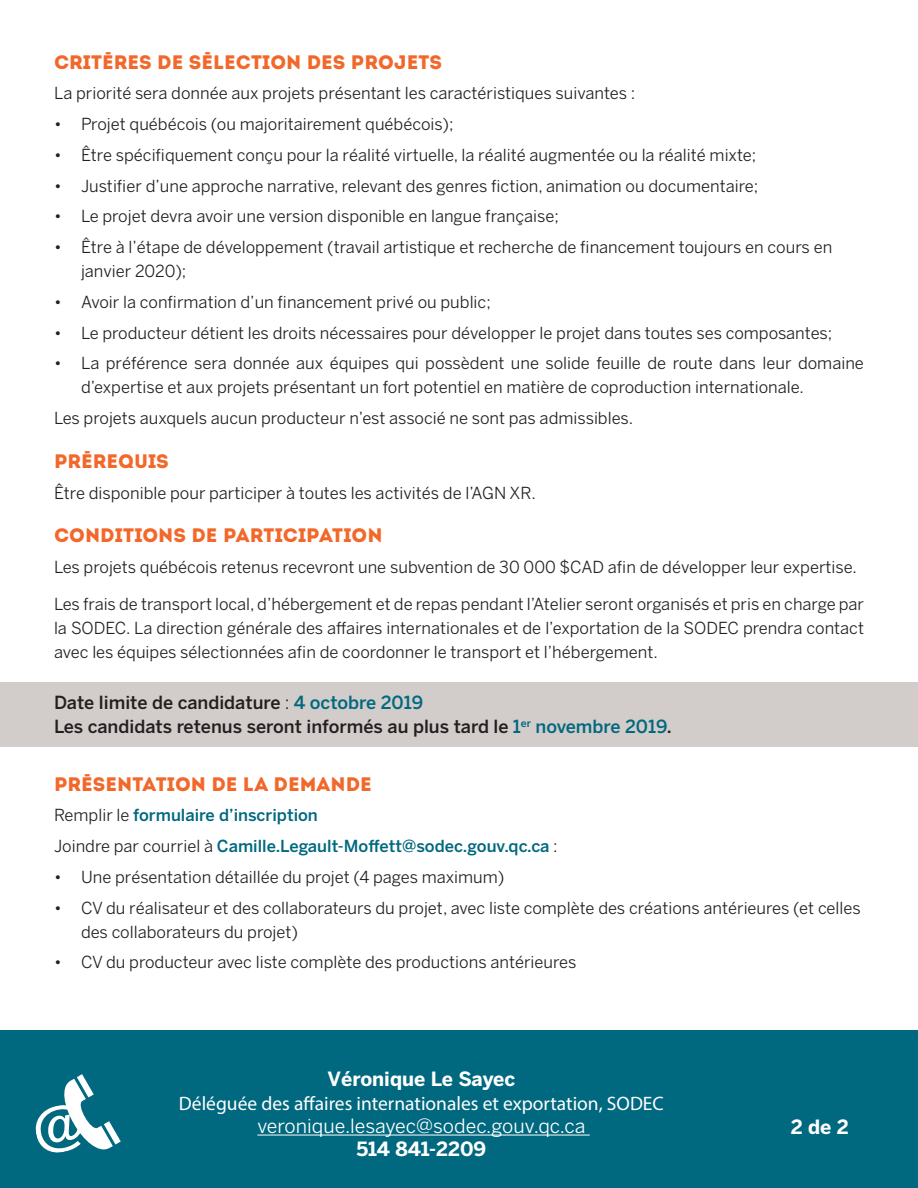
<style>
.page{position:relative;width:918px;height:1188px;background:#fff}
.page>*{position:absolute;margin:0;border:0;box-sizing:border-box;transform-origin:0 0}
.Titre_1{font:19.5px "Intro SODEC";color:#f2682a}
.t1{font:19.5px "Myriad Pro";color:#fff}
.t2{font:19.5px "Benton Sans";color:#fff}
.t3{font:700 19.5px "Benton Sans";color:#fff}
.Style_de_paragraphe{font:500 18px "Benton Sans";color:#231f20}
.Style_de_paragraphe-2{font:16.5px/24px "Benton Sans";color:#231f20}
.Texte{font:16.5px "Benton Sans";color:#231f20}
.Texte-2{font:500 16.5px "Benton Sans";color:#00687f}
.s1{font-weight:400}
.s2{color:#00687f}
.s3{font-weight:400;color:#231f20}
</style>
<div class="page">
<div style="left:0;top:682px;width:918px;height:64px;background:#d2cdca"></div>
<div style="left:0;top:1030px;width:918px;height:158px;background:#00687f"></div>
<svg style="left:35px;top:1074px;width:86px;height:79px"></svg>
<hr style="left:257px;top:1135px;width:333px;height:1px;background:#fff">
<p class="Titre_1" style="left:54px;top:50px;width:390px">CRITÈRES DE SÉLECTION DES PROJETS</p>
<p class="Texte" style="left:54px;top:84px;width:583px">La priorité sera donnée aux projets présentant les caractéristiques suivantes :</p>
<p class="Style_de_paragraphe-2" style="left:54px;top:112px;width:401px">• Projet québécois (ou majoritairement québécois);</p>
<p class="Style_de_paragraphe-2" style="left:54px;top:143px;width:704px">• Être spécifiquement conçu pour la réalité virtuelle, la réalité augmentée ou la réalité mixte;</p>
<p class="Style_de_paragraphe-2" style="left:54px;top:173px;width:706px">• Justifier d’une approche narrative, relevant des genres fiction, animation ou documentaire;</p>
<p class="Style_de_paragraphe-2" style="left:54px;top:204px;width:506px">• Le projet devra avoir une version disponible en langue française;</p>
<p class="Style_de_paragraphe-2" style="left:81px;top:235px;width:753px;text-indent:-27px">• Être à l’étape de développement (travail artistique et recherche de financement toujours en cours en janvier 2020);</p>
<p class="Style_de_paragraphe-2" style="left:54px;top:290px;width:438px">• Avoir la confirmation d’un financement privé ou public;</p>
<p class="Style_de_paragraphe-2" style="left:54px;top:320px;width:780px">• Le producteur détient les droits nécessaires pour développer le projet dans toutes ses composantes;</p>
<p class="Style_de_paragraphe-2" style="left:81px;top:351px;width:784px;text-indent:-27px">• La préférence sera donnée aux équipes qui possèdent une solide feuille de route dans leur domaine d’expertise et aux projets présentant un fort potentiel en matière de coproduction internationale.</p>
<p class="Texte" style="left:54px;top:408px;width:581px">Les projets auxquels aucun producteur n’est associé ne sont pas admissibles.</p>
<p class="Titre_1" style="left:54px;top:449px;width:116px">PRÉREQUIS</p>
<p class="Texte" style="left:54px;top:483px;width:483px">Être disponible pour participer à toutes les activités de l’AGN XR.</p>
<p class="Titre_1" style="left:54px;top:524px;width:330px">CONDITIONS DE PARTICIPATION</p>
<p class="Style_de_paragraphe-2" style="left:54px;top:555px;width:804px">Les projets québécois retenus recevront une subvention de 30 000 $CAD afin de développer leur expertise.</p>
<p class="Style_de_paragraphe-2" style="left:54px;top:592px;width:812px;text-align:justify">Les frais de transport local, d’hébergement et de repas pendant l’Atelier seront organisés et pris en charge par la SODEC. La direction générale des affaires internationales et de l’exportation de la SODEC prendra contact avec les équipes sélectionnées afin de coordonner le transport et l’hébergement.</p>
<p class="Style_de_paragraphe" style="left:54px;top:692px;width:371px">Date limite de candidature <span class="s1">:</span> <span class="s2">4 octobre 2019</span></p>
<p class="Style_de_paragraphe" style="left:54px;top:716px;width:619px">Les candidats retenus seront informés au plus tard le <span class="s2">1</span><sup>er</sup> <span class="s2">novembre 2019</span>.</p>
<p class="Titre_1" style="left:54px;top:772px;width:319px">PRÉSENTATION DE LA DEMANDE</p>
<p class="Texte-2" style="left:54px;top:806px;width:265px"><span class="s3">Remplir le</span> formulaire d’inscription</p>
<p class="Texte-2" style="left:54px;top:836px;width:505px"><span class="s3">Joindre par courriel à</span> Camille.Legault-Moffett@sodec.gouv.qc.ca <span class="s3">:</span></p>
<p class="Style_de_paragraphe-2" style="left:54px;top:865px;width:452px">• Une présentation détaillée du projet (4 pages maximum)</p>
<p class="Style_de_paragraphe-2" style="left:81px;top:895px;width:781px;text-indent:-27px">• CV du réalisateur et des collaborateurs du projet, avec liste complète des créations antérieures (et celles des collaborateurs du projet)</p>
<p class="Style_de_paragraphe-2" style="left:54px;top:950px;width:524px">• CV du producteur avec liste complète des productions antérieures</p>
<p class="t3" style="left:328px;top:1068px;width:189px">Véronique Le Sayec</p>
<p class="t1" style="left:179px;top:1091px;width:487px">Déléguée des affaires internationales et exportation, SODEC</p>
<p class="t2" style="left:257px;top:1114px;width:329px">veronique.lesayec@sodec.gouv.qc.ca</p>
<p class="t3" style="left:356px;top:1138px;width:131px">514 841-2209</p>
<p class="t3" style="left:791px;top:1115px;width:59px">2 de 2</p>
</div>
